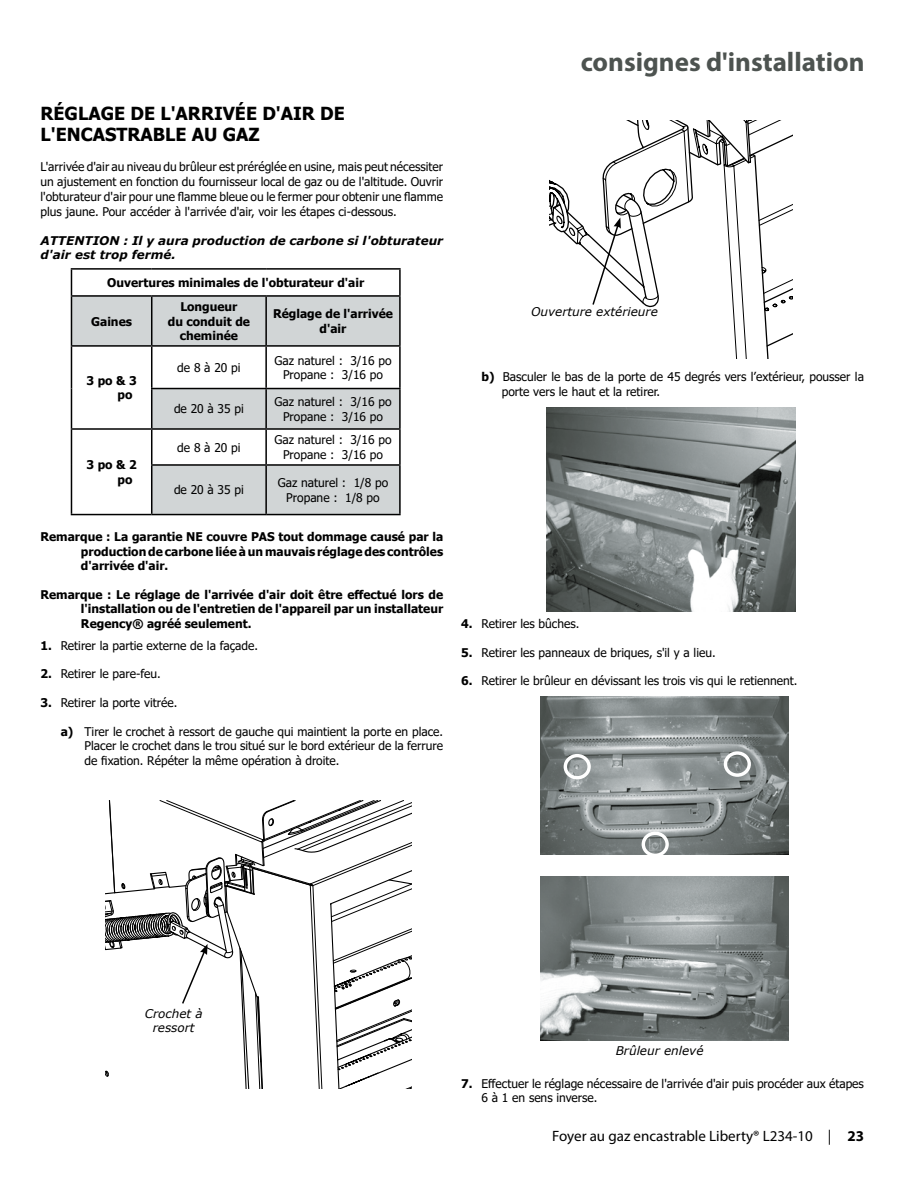
<style>
.page{position:relative;width:918px;height:1188px;background:#fff}
.page>*{position:absolute;margin:0;border:0;box-sizing:border-box;transform-origin:0 0}
.t1{font:700 27px "Myriad Pro";color:#4d5350}
.t2{font:700 18px/21.6px "Tahoma";color:#000}
.t3{font:15px "Myriad Pro";color:#000}
.t4{font:12px/14.4px "Tahoma";color:#000;text-align:center}
.t5{font:700 12px/14.4px "Tahoma";color:#000;text-align:center}
.t6{font:italic 700 12px/14.4px "Verdana";color:#000}
.t7{font:italic 12px/14.4px "Verdana";color:#000;text-align:center}
.s1{font-weight:700}
</style>
<div class="page">
<svg style="left:72px;top:297px;width:327px;height:217px;fill:#d1d5d6"></svg>
<hr style="left:71px;top:268px;width:81px;height:2px;background:#000">
<svg style="left:71px;top:270px;width:1px;height:25px"></svg>
<hr style="left:152px;top:268px;width:114px;height:2px;background:#000">
<hr style="left:266px;top:268px;width:135px;height:2px;background:#000">
<hr style="left:399px;top:270px;width:2px;height:25px;background:#000">
<hr style="left:71px;top:295px;width:81px;height:2px;background:#000">
<hr style="left:71px;top:297px;width:1px;height:48px;background:#000">
<hr style="left:152px;top:295px;width:114px;height:2px;background:#000">
<hr style="left:151px;top:297px;width:1px;height:48px;background:#000">
<hr style="left:266px;top:295px;width:135px;height:2px;background:#000">
<hr style="left:265px;top:297px;width:2px;height:48px;background:#000">
<hr style="left:399px;top:297px;width:2px;height:48px;background:#000">
<hr style="left:71px;top:345px;width:81px;height:2px;background:#000">
<hr style="left:71px;top:347px;width:1px;height:42px;background:#000">
<hr style="left:152px;top:345px;width:114px;height:2px;background:#000">
<hr style="left:151px;top:347px;width:1px;height:41px;background:#000">
<hr style="left:266px;top:345px;width:135px;height:2px;background:#000">
<hr style="left:265px;top:347px;width:2px;height:41px;background:#000">
<hr style="left:399px;top:347px;width:2px;height:41px;background:#000">
<hr style="left:71px;top:389px;width:1px;height:39px;background:#000">
<hr style="left:151px;top:388px;width:115px;height:1px;background:#000">
<hr style="left:151px;top:389px;width:1px;height:39px;background:#000">
<hr style="left:266px;top:388px;width:135px;height:1px;background:#000">
<hr style="left:265px;top:389px;width:2px;height:39px;background:#000">
<hr style="left:399px;top:389px;width:2px;height:39px;background:#000">
<hr style="left:71px;top:428px;width:81px;height:2px;background:#000">
<hr style="left:71px;top:430px;width:1px;height:35px;background:#000">
<hr style="left:152px;top:428px;width:114px;height:2px;background:#000">
<hr style="left:151px;top:430px;width:1px;height:34px;background:#000">
<hr style="left:266px;top:428px;width:135px;height:2px;background:#000">
<hr style="left:265px;top:430px;width:2px;height:34px;background:#000">
<hr style="left:399px;top:430px;width:2px;height:34px;background:#000">
<hr style="left:71px;top:465px;width:1px;height:49px;background:#000">
<hr style="left:151px;top:464px;width:115px;height:2px;background:#000">
<hr style="left:151px;top:466px;width:1px;height:48px;background:#000">
<hr style="left:266px;top:464px;width:135px;height:2px;background:#000">
<hr style="left:265px;top:466px;width:2px;height:48px;background:#000">
<hr style="left:399px;top:466px;width:2px;height:48px;background:#000">
<hr style="left:71px;top:514px;width:81px;height:1px;background:#000">
<hr style="left:152px;top:514px;width:114px;height:1px;background:#000">
<hr style="left:266px;top:514px;width:135px;height:1px;background:#000">
<img style="left:546px;top:407px;width:249px;height:205px">
<img style="left:540px;top:876px;width:249px;height:164px">
<img style="left:541px;top:696px;width:248px;height:159px">
<div style="left:564px;top:754px;width:27px;height:25px;border:3px solid #fff;border-radius:50%"></div>
<div style="left:724px;top:751px;width:27px;height:26px;border:3px solid #fff;border-radius:50%"></div>
<div style="left:642px;top:832px;width:27px;height:25px;border:3px solid #fff;border-radius:50%"></div>
<svg style="left:105px;top:800px;width:307px;height:289px"></svg>
<svg style="left:549px;top:121px;width:244px;height:238px"></svg>
<h2 class="t2" style="left:40px;top:103px;width:306px">RÉGLAGE DE L'ARRIVÉE D'AIR DE<br>L'ENCASTRABLE AU GAZ</h2>
<p class="t4" style="left:40px;top:160px;width:404px;line-height:15px;text-align:justify">L'arrivée d'air au niveau du brûleur est préréglée en usine, mais peut nécessiter un ajustement en fonction du fournisseur local de gaz ou de l'altitude. Ouvrir l'obturateur d'air pour une flamme bleue ou le fermer pour obtenir une flamme plus jaune. Pour accéder à l'arrivée d'air, voir les étapes ci-dessous.</p>
<p class="t6" style="left:40px;top:233px;width:404px">ATTENTION : Il y aura production de carbone si l'obturateur d'air est trop fermé.</p>
<p class="t5" style="left:107px;top:276px;width:258px">Ouvertures minimales de l'obturateur d'air</p>
<p class="t5" style="left:91px;top:314px;width:42px">Gaines</p>
<p class="t5" style="left:168px;top:300px;width:84px">Longueur<br>du conduit de cheminée</p>
<p class="t5" style="left:273px;top:307px;width:121px">Réglage de l'arrivée d'air</p>
<p class="t5" style="left:118px;top:374px;width:21px;text-align:left;text-indent:-31px">3 po &amp; 3 po</p>
<p class="t4" style="left:177px;top:361px;width:65px">de 8 à 20 pi</p>
<p class="t4" style="left:275px;top:354px;width:119px">Gaz naturel : 3/16 po<br>Propane : 3/16 po</p>
<p class="t4" style="left:174px;top:402px;width:71px">de 20 à 35 pi</p>
<p class="t4" style="left:275px;top:395px;width:119px">Gaz naturel : 3/16 po<br>Propane : 3/16 po</p>
<p class="t4" style="left:177px;top:441px;width:65px">de 8 à 20 pi</p>
<p class="t4" style="left:275px;top:433px;width:119px">Gaz naturel : 3/16 po<br>Propane : 3/16 po</p>
<p class="t4" style="left:174px;top:483px;width:71px">de 20 à 35 pi</p>
<p class="t4" style="left:278px;top:476px;width:112px">Gaz naturel : 1/8 po<br>Propane : 1/8 po</p>
<p class="t5" style="left:81px;top:530px;width:364px;text-align:justify;text-indent:-40px">Remarque : La garantie NE couvre PAS tout dommage causé par la production de carbone liée à un mauvais réglage des contrôles d'arrivée d'air.</p>
<p class="t5" style="left:81px;top:588px;width:364px;text-align:justify;text-indent:-40px">Remarque : Le réglage de l'arrivée d'air doit être effectué lors de l'installation ou de l'entretien de l'appareil par un installateur Regency® agréé seulement.</p>
<p class="t4" style="left:40px;top:639px;width:219px"><span class="s1">1.</span> Retirer la partie externe de la façade.</p>
<p class="t4" style="left:40px;top:667px;width:122px"><span class="s1">2.</span> Retirer le pare-feu.</p>
<p class="t4" style="left:40px;top:696px;width:138px"><span class="s1">3.</span> Retirer la porte vitrée.</p>
<p class="t4" style="left:85px;top:725px;width:360px;text-align:justify;text-indent:-24px"><span class="s1">a)</span> Tirer le crochet à ressort de gauche qui maintient la porte en place.<br>Placer le crochet dans le trou situé sur le bord extérieur de la ferrure de fixation. Répéter la même opération à droite.</p>
<p class="t5" style="left:118px;top:458px;width:21px;text-align:left;text-indent:-31px">3 po &amp; 2 po</p>
<h1 class="t1" style="left:581px;top:44px;width:285px">consignes d'installation</h1>
<p class="t7" style="left:531px;top:304px;width:128px">Ouverture extérieure</p>
<p class="t4" style="left:502px;top:370px;width:364px;text-align:left;text-indent:-20px"><span class="s1">b)</span> Basculer le bas de la porte de 45 degrés vers l’extérieur, pousser la porte vers le haut et la retirer.</p>
<p class="t4" style="left:461px;top:617px;width:120px"><span class="s1">4.</span> Retirer les bûches.</p>
<p class="t4" style="left:461px;top:646px;width:256px"><span class="s1">5.</span> Retirer les panneaux de briques, s'il y a lieu.</p>
<p class="t4" style="left:461px;top:674px;width:338px"><span class="s1">6.</span> Retirer le brûleur en dévissant les trois vis qui le retiennent.</p>
<p class="t7" style="left:145px;top:1006px;width:59px">Crochet à ressort</p>
<p class="t7" style="left:616px;top:1043px;width:89px">Brûleur enlevé</p>
<p class="t4" style="left:482px;top:1077px;width:384px;text-align:left;text-indent:-20px"><span class="s1">7.</span> Effectuer le réglage nécessaire de l'arrivée d'air puis procéder aux étapes<br>6 à 1 en sens inverse.</p>
<p class="t3" style="left:552px;top:1126px;width:313px">Foyer au gaz encastrable Liberty® L234-10 | <span class="s1">23</span></p>
</div>
